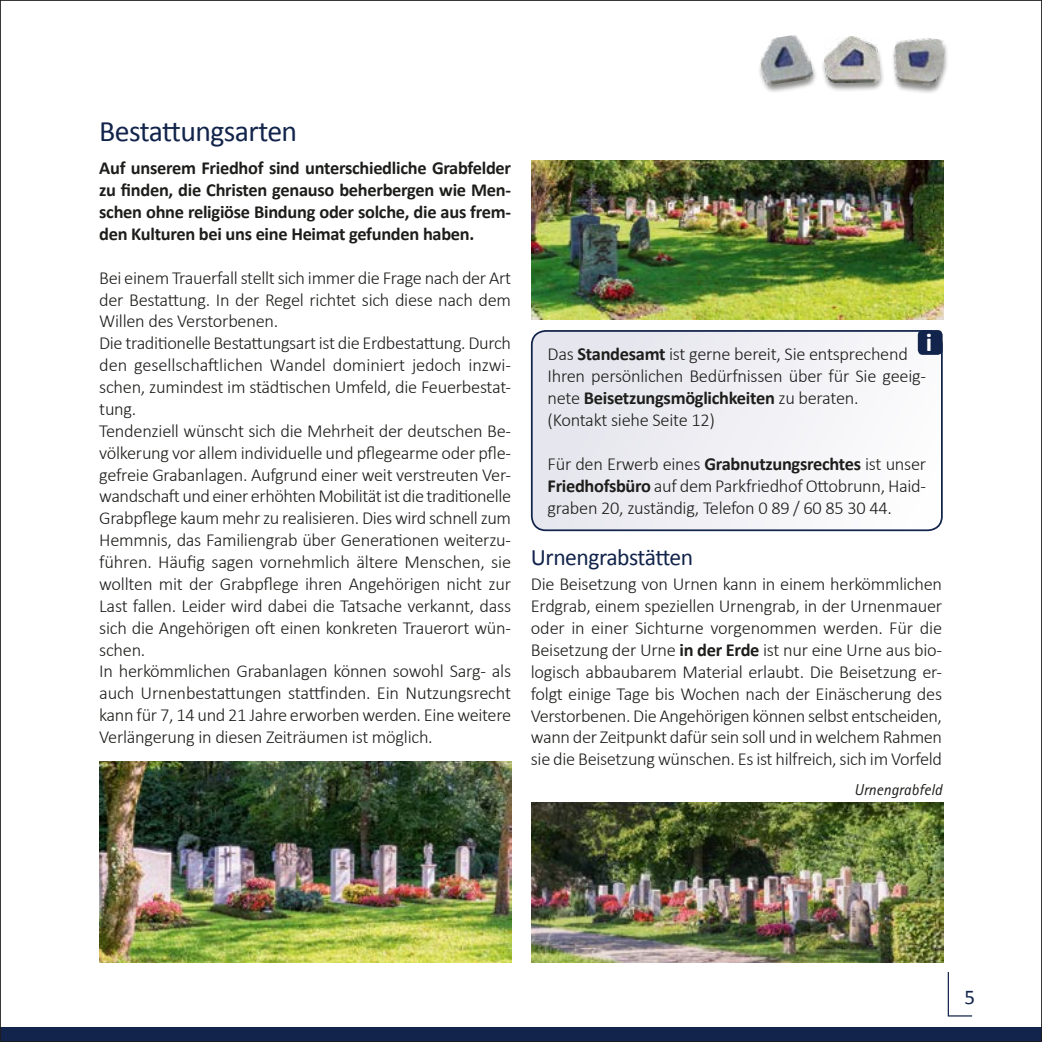
<style>
.page{position:relative;width:1042px;height:1042px;background:#fff}
.page>*{position:absolute;margin:0;border:0;box-sizing:border-box;transform-origin:0 0}
.t1{font:29.75px "Calibri";letter-spacing:-.02em;color:#12244b}
.t2{font:700 26.25px "Calibri";color:#fff}
.t3{font:23.62px "Calibri";letter-spacing:-.02em;color:#12244b}
.t4{font:21px "Calibri";color:#12244b}
.t5{font:300 18.38px/21.9px "Calibri";letter-spacing:-.015em;color:#1d1d1b}
.t6{font:700 18.38px/21.9px "Calibri";letter-spacing:-.015em;color:#1d1d1b;text-align:justify}
.t7{font:italic 15.75px "Rotis Sans Serif";color:#1d1d1b}
.s1{font-weight:700}
</style>
<div class="page">
<svg style="left:947px;top:972px;width:26px;height:45px"></svg>
<div style="left:0;top:1027px;width:1042px;height:15px;background:#12244b"></div>
<div style="left:757px;top:35px;width:60px;height:58px;background:#1d1d1b;opacity:.5"></div>
<img style="left:757px;top:35px;width:56px;height:51px">
<div style="left:820px;top:36px;width:64px;height:56px;background:#1d1d1b;opacity:.5"></div>
<img style="left:824px;top:37px;width:55px;height:45px">
<div style="left:890px;top:39px;width:59px;height:55px;background:#1d1d1b;opacity:.5"></div>
<img style="left:890px;top:38px;width:56px;height:49px">
<div style="left:532px;top:331px;width:410px;height:199px;background:#f0f0f4;border-radius:14px"></div>
<div style="left:531px;top:330px;width:412px;height:201px;border:2px solid #12244b;border-radius:14px"></div>
<div style="left:918px;top:330px;width:24px;height:25px;background:#12244b;border-radius:5px"></div>
<img style="left:100px;top:761px;width:411px;height:201px">
<img style="left:531px;top:802px;width:412px;height:160px">
<img style="left:531px;top:161px;width:412px;height:158px">
<h1 class="t1" style="left:99px;top:112px;width:199px">Bestattungsarten</h1>
<p class="t6" style="left:99px;top:157px;width:413px">Auf unserem Friedhof sind unterschiedliche Grabfelder zu finden, die Christen genauso beherbergen wie Men&shy;schen ohne religiöse Bindung oder solche, die aus frem&shy;den Kulturen bei uns eine Heimat gefunden haben.</p>
<p class="t5" style="left:99px;top:266px;width:413px">Bei einem Trauerfall stellt sich immer die Frage nach der Art der Bestattung. In der Regel richtet sich diese nach dem Willen des Verstorbenen.<br>Die traditionelle Bestattungsart ist die Erdbestattung. Durch den gesellschaftlichen Wandel dominiert jedoch inzwi&shy;schen, zumindest im städtischen Umfeld, die Feuerbestat&shy;tung.<br>Tendenziell wünscht sich die Mehrheit der deutschen Be&shy;völkerung vor allem individuelle und pflegearme oder pfle&shy;gefreie Grabanlagen. Aufgrund einer weit verstreuten Ver&shy;wandschaft und einer erhöhten Mobilität ist die traditionelle Grabpflege kaum mehr zu realisieren. Dies wird schnell zum Hemmnis, das Familiengrab über Generationen weiterzu&shy;führen. Häufig sagen vornehmlich ältere Menschen, sie wollten mit der Grabpflege ihren Angehörigen nicht zur Last fallen. Leider wird dabei die Tatsache verkannt, dass sich die Angehörigen oft einen konkreten Trauerort wün&shy;schen.<br>In herkömmlichen Grabanlagen können sowohl Sarg- als auch Urnenbestattungen stattfinden. Ein Nutzungsrecht kann für 7, 14 und 21 Jahre erworben werden. Eine weitere Verlängerung in diesen Zeiträumen ist möglich.</p>
<h2 class="t2" style="left:926px;top:325px;width:8px">i</h2>
<p class="t5" style="left:547px;top:342px;width:380px">Das <span class="s1">Standesamt</span> ist gerne bereit, Sie entsprechend Ihren persönlichen Bedürfnissen über für Sie geeig&shy;nete <span class="s1">Beisetzungsmöglichkeiten</span> zu beraten.<br>(Kontakt siehe Seite 12)</p>
<p class="t5" style="left:547px;top:452px;width:380px;text-align:justify">Für den Erwerb eines <span class="s1">Grabnutzungsrechtes</span> ist unser <span class="s1">Friedhofsbüro</span> auf dem Parkfriedhof Ottobrunn, Haid&shy;graben 20, zuständig, Telefon 0 89 / 60 85 30 44.</p>
<p class="t3" style="left:531px;top:542px;width:164px">Urnengrabstätten</p>
<p class="t5" style="left:531px;top:572px;width:413px;text-align:justify">Die Beisetzung von Urnen kann in einem herkömmlichen Erdgrab, einem speziellen Urnengrab, in der Urnenmauer oder in einer Sichturne vorgenommen werden. Für die Beisetzung der Urne <span class="s1">in der Erde</span> ist nur eine Urne aus bio&shy;logisch abbaubarem Material erlaubt. Die Beisetzung er&shy;folgt einige Tage bis Wochen nach der Einäscherung des Verstorbenen. Die Angehörigen können selbst entscheiden, wann der Zeitpunkt dafür sein soll und in welchem Rahmen sie die Beisetzung wünschen. Es ist hilfreich, sich im Vorfeld</p>
<p class="t7" style="left:854px;top:781px;width:90px">Urnengrabfeld</p>
<p class="t4" style="left:964px;top:984px;width:12px">5</p>
</div>
